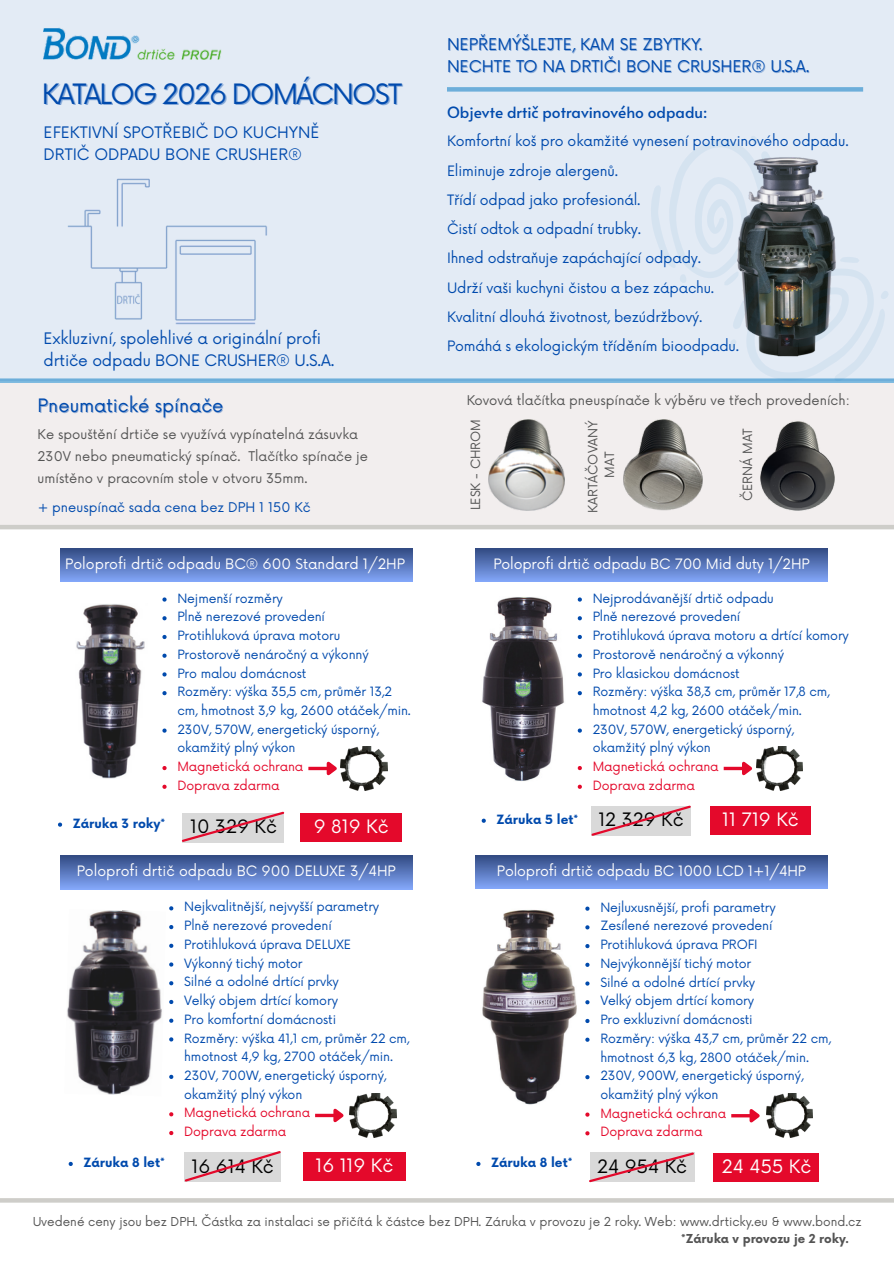
<style>
.page{position:relative;width:894px;height:1264px;background:#fff}
.page>*{position:absolute;margin:0;border:0;box-sizing:border-box;transform-origin:0 0}
.t1{font:27.3px "Now";letter-spacing:-.065em;color:#004aad}
.t2{font:18px "Now";color:#000}
.t3{font:18px "Now";color:#fff}
.t4{font:18px "Now";color:#004aad}
.t5{font:15.75px/21.5px "Now";color:#004aad}
.t6{font:15.45px/21.5px "Now";letter-spacing:-.01em;color:#004aad}
.t7{font:15.45px "Alata";color:#004aad}
.t8{font:13.95px/29.2px "Now";letter-spacing:-.01em;color:#004aad}
.t9{font:13.95px "Now";color:#fff}
.t10{font:13.05px/21.8px "Now";color:#545454}
.t11{font:13.05px "Now";color:#004aad}
.t12{font:12.45px/18.8px "Now";letter-spacing:-.01em;color:#004aad}
.t13{font:12.45px/18.8px "Now";letter-spacing:-.01em;color:#e4092b}
.t14{font:700 12.45px "Now";color:#004aad}
.t15{font:12.45px/16.6px "Now";color:#545454;text-align:center}
.t16{font:12px "Now";color:#545454}
.t17{font:700 12px "Now";color:#545454}
</style>
<div class="page">
<div style="left:0;top:0;width:893px;height:381px;background:#e3ebf5"></div>
<svg style="left:0;top:378px;width:618px;height:5px;background:#7eb8de"></svg>
<div style="left:0;top:383px;width:893px;height:144px;background:#f2eeee"></div>
<hr style="left:0;top:525px;width:893px;height:4px;background:#cecdc9">
<img style="left:44px;top:27px;width:177px;height:32px">
<img style="left:488px;top:419px;width:76px;height:91px">
<img style="left:623px;top:419px;width:79px;height:91px">
<img style="left:760px;top:421px;width:74px;height:89px">
<img style="left:67px;top:178px;width:200px;height:147px">
<div style="left:475px;top:548px;width:352px;height:34px;background:linear-gradient(to bottom,#314a81,#80a4f6)"></div>
<svg style="left:475px;top:855px;width:352px;height:33px;background:#5876bb"></svg>
<hr style="left:0;top:1198px;width:893px;height:4px;background:#cecdc9">
<img style="left:482px;top:597px;width:82px;height:184px">
<svg style="left:169px;top:906px;width:4px;height:4px"></svg>
<svg style="left:169px;top:925px;width:4px;height:4px"></svg>
<svg style="left:169px;top:943px;width:4px;height:4px"></svg>
<svg style="left:169px;top:962px;width:4px;height:4px"></svg>
<svg style="left:169px;top:981px;width:4px;height:4px"></svg>
<svg style="left:169px;top:999px;width:4px;height:5px"></svg>
<svg style="left:169px;top:1018px;width:4px;height:4px"></svg>
<svg style="left:169px;top:1037px;width:4px;height:4px"></svg>
<svg style="left:169px;top:1074px;width:4px;height:4px"></svg>
<svg style="left:169px;top:1112px;width:4px;height:4px"></svg>
<svg style="left:169px;top:1131px;width:4px;height:4px"></svg>
<svg style="left:315px;top:1113px;width:15px;height:4px"></svg>
<svg style="left:330px;top:1108px;width:14px;height:15px"></svg>
<img style="left:350px;top:1093px;width:46px;height:44px">
<img style="left:67px;top:910px;width:95px;height:185px">
<img style="left:482px;top:910px;width:95px;height:195px">
<img style="left:76px;top:604px;width:69px;height:175px">
<div style="left:60px;top:548px;width:352px;height:34px;background:linear-gradient(to bottom,#314a81,#80a4f6)"></div>
<svg style="left:618px;top:136px;width:275px;height:247px"></svg>
<div style="left:447px;top:87px;width:415px;height:5px;background:#6daeda"></div>
<div style="left:60px;top:855px;width:352px;height:34px;background:linear-gradient(to bottom,#314980,#80a3f4)"></div>
<svg style="left:181px;top:811px;width:104px;height:32px;background:#dccdcf"></svg>
<div style="left:300px;top:813px;width:102px;height:29px;background:#e4092b"></div>
<svg style="left:162px;top:597px;width:4px;height:4px"></svg>
<svg style="left:162px;top:616px;width:4px;height:4px"></svg>
<svg style="left:162px;top:635px;width:4px;height:4px"></svg>
<svg style="left:162px;top:653px;width:4px;height:4px"></svg>
<svg style="left:162px;top:672px;width:4px;height:4px"></svg>
<svg style="left:162px;top:691px;width:4px;height:4px"></svg>
<svg style="left:162px;top:728px;width:4px;height:4px"></svg>
<svg style="left:162px;top:766px;width:4px;height:4px"></svg>
<svg style="left:162px;top:784px;width:4px;height:4px"></svg>
<svg style="left:308px;top:766px;width:15px;height:4px"></svg>
<svg style="left:323px;top:761px;width:14px;height:15px"></svg>
<img style="left:341px;top:746px;width:46px;height:44px">
<svg style="left:577px;top:597px;width:4px;height:4px"></svg>
<svg style="left:577px;top:616px;width:4px;height:4px"></svg>
<svg style="left:577px;top:635px;width:4px;height:4px"></svg>
<svg style="left:577px;top:653px;width:4px;height:4px"></svg>
<svg style="left:577px;top:672px;width:4px;height:4px"></svg>
<svg style="left:577px;top:691px;width:4px;height:4px"></svg>
<svg style="left:577px;top:728px;width:4px;height:4px"></svg>
<svg style="left:577px;top:766px;width:4px;height:4px"></svg>
<svg style="left:577px;top:784px;width:4px;height:4px"></svg>
<svg style="left:723px;top:766px;width:15px;height:4px"></svg>
<svg style="left:738px;top:761px;width:15px;height:15px"></svg>
<img style="left:756px;top:746px;width:46px;height:44px">
<svg style="left:591px;top:805px;width:100px;height:31px;background:#dbcacd"></svg>
<div style="left:710px;top:806px;width:100px;height:29px;background:#e4092b"></div>
<svg style="left:585px;top:906px;width:4px;height:4px"></svg>
<svg style="left:585px;top:925px;width:4px;height:4px"></svg>
<svg style="left:585px;top:944px;width:4px;height:4px"></svg>
<svg style="left:585px;top:962px;width:4px;height:4px"></svg>
<svg style="left:585px;top:981px;width:4px;height:4px"></svg>
<svg style="left:585px;top:1000px;width:4px;height:4px"></svg>
<svg style="left:585px;top:1018px;width:4px;height:5px"></svg>
<svg style="left:585px;top:1037px;width:4px;height:4px"></svg>
<svg style="left:585px;top:1075px;width:4px;height:4px"></svg>
<svg style="left:585px;top:1112px;width:4px;height:4px"></svg>
<svg style="left:585px;top:1131px;width:4px;height:4px"></svg>
<hr style="left:731px;top:1114px;width:19px;height:3px;background:#e4092b">
<svg style="left:746px;top:1109px;width:14px;height:14px"></svg>
<img style="left:766px;top:1093px;width:46px;height:44px">
<svg style="left:184px;top:1151px;width:97px;height:31px;background:#dacacd"></svg>
<div style="left:303px;top:1152px;width:102px;height:28px;background:#e4092b"></div>
<svg style="left:589px;top:1152px;width:106px;height:31px;background:#dbcbcd"></svg>
<div style="left:713px;top:1152px;width:105px;height:29px;background:#e4092b"></div>
<svg style="left:58px;top:822px;width:4px;height:4px"></svg>
<svg style="left:481px;top:818px;width:4px;height:4px"></svg>
<svg style="left:476px;top:1161px;width:4px;height:4px"></svg>
<svg style="left:69px;top:1161px;width:4px;height:4px"></svg>
<h1 class="t1" style="left:42px;top:79px;width:361px">KATALOG 2026 DOMÁCNOST</h1>
<p class="t6" style="left:44px;top:123px;width:277px">EFEKTIVNÍ SPOTŘEBIČ DO KUCHYNĚ<br>DRTIČ ODPADU BONE CRUSHER®</p>
<p class="t6" style="left:44px;top:327px;width:292px;line-height:22.5px">Exkluzivní, spolehlivé a originální profi drtiče odpadu BONE CRUSHER® U.S.A.</p>
<h2 class="t4" style="left:38px;top:396px;width:187px">Pneumatické spínače</h2>
<p class="t10" style="left:38px;top:424px;width:332px">Ke spouštění drtiče se využívá vypínatelná zásuvka<br>230V nebo pneumatický spínač. Tlačítko spínače je umístěno v pracovním stole v otvoru 35mm.</p>
<p class="t11" style="left:38px;top:500px;width:274px">+ pneuspínač sada cena bez DPH 1 150 Kč</p>
<p class="t9" style="left:65px;top:556px;width:341px">Poloprofi drtič odpadu BC® 600 Standard 1/2HP</p>
<p class="t5" style="left:447px;top:35px;width:364px">NEPŘEMÝŠLEJTE, KAM SE ZBYTKY.<br>NECHTE TO NA DRTIČI BONE CRUSHER® U.S.A.</p>
<p class="t7" style="left:447px;top:101px;width:262px">Objevte drtič potravinového odpadu:</p>
<p class="t8" style="left:447px;top:127px;width:403px">Komfortní koš pro okamžité vynesení potravinového odpadu.<br>Eliminuje zdroje alergenů.<br>Třídí odpad jako profesionál.<br>Čistí odtok a odpadní trubky.<br>Ihned odstraňuje zapáchající odpady.<br>Udrží vaši kuchyni čistou a bez zápachu.<br>Kvalitní dlouhá životnost, bezúdržbový.<br>Pomáhá s ekologickým tříděním bioodpadu.</p>
<p class="t10" style="left:466px;top:390px;width:385px">Kovová tlačítka pneuspínače k výběru ve třech provedeních:</p>
<p class="t15" style="left:468px;top:510px;width:93px;rotate:-90deg">LESK - CHROM</p>
<p class="t15" style="left:585px;top:513px;width:94px;rotate:-90deg">KARTÁČOVANÝ<br>MAT</p>
<p class="t15" style="left:739px;top:501px;width:74px;rotate:-90deg">ČERNÁ MAT</p>
<p class="t9" style="left:493px;top:556px;width:317px">Poloprofi drtič odpadu BC 700 Mid duty 1/2HP</p>
<p class="t12" style="left:177px;top:589px;width:235px">Nejmenší rozměry<br>Plně nerezové provedení<br>Protihluková úprava motoru<br>Prostorově nenáročný a výkonný<br>Pro malou domácnost<br>Rozměry: výška 35,5 cm, průměr 13,2 cm, hmotnost 3,9 kg, 2600 otáček/min.<br>230V, 570W, energetický úsporný, okamžitý plný výkon</p>
<p class="t13" style="left:177px;top:758px;width:127px">Magnetická ochrana<br>Doprava zdarma</p>
<p class="t14" style="left:73px;top:816px;width:94px">Záruka 3 roky*</p>
<p class="t14" style="left:496px;top:812px;width:83px">Záruka 5 let*</p>
<h2 class="t2" style="left:190px;top:816px;width:88px">10 329 Kč</h2>
<h2 class="t3" style="left:314px;top:816px;width:76px">9 819 Kč</h2>
<p class="t12" style="left:592px;top:589px;width:258px">Nejprodávanější drtič odpadu<br>Plně nerezové provedení<br>Protihluková úprava motoru a drtící komory<br>Prostorově nenáročný a výkonný<br>Pro klasickou domácnost<br>Rozměry: výška 38,3 cm, průměr 17,8 cm, hmotnost 4,2 kg, 2600 otáček/min.<br>230V, 570W, energetický úsporný, okamžitý plný výkon</p>
<p class="t13" style="left:592px;top:758px;width:127px">Magnetická ochrana<br>Doprava zdarma</p>
<h2 class="t2" style="left:598px;top:809px;width:87px">12 329 Kč</h2>
<h2 class="t3" style="left:722px;top:809px;width:78px">11 719 Kč</h2>
<p class="t9" style="left:77px;top:863px;width:320px">Poloprofi drtič odpadu BC 900 DELUXE 3/4HP</p>
<p class="t12" style="left:184px;top:898px;width:227px">Nejkvalitnější, nejvyšší parametry<br>Plně nerezové provedení<br>Protihluková úprava DELUXE<br>Výkonný tichý motor<br>Silné a odolné drtící prvky<br>Velký objem drtící komory<br>Pro komfortní domácnosti<br>Rozměry: výška 41,1 cm, průměr 22 cm, hmotnost 4,9 kg, 2700 otáček/min.<br>230V, 700W, energetický úsporný, okamžitý plný výkon</p>
<p class="t13" style="left:184px;top:1104px;width:127px">Magnetická ochrana<br>Doprava zdarma</p>
<p class="t9" style="left:497px;top:863px;width:311px">Poloprofi drtič odpadu BC 1000 LCD 1+1/4HP</p>
<p class="t12" style="left:600px;top:898px;width:232px">Nejluxusnější, profi parametry<br>Zesílené nerezové provedení<br>Protihluková úprava PROFI<br>Nejvýkonnější tichý motor<br>Silné a odolné drtící prvky<br>Velký objem drtící komory<br>Pro exkluzivní domácnosti<br>Rozměry: výška 43,7 cm, průměr 22 cm, hmotnost 6,3 kg, 2800 otáček/min.<br>230V, 900W, energetický úsporný, okamžitý plný výkon</p>
<p class="t13" style="left:600px;top:1104px;width:127px">Magnetická ochrana<br>Doprava zdarma</p>
<p class="t14" style="left:84px;top:1155px;width:83px">Záruka 8 let*</p>
<p class="t14" style="left:491px;top:1155px;width:83px">Záruka 8 let*</p>
<h2 class="t2" style="left:191px;top:1155px;width:83px">16 614 Kč</h2>
<h2 class="t3" style="left:315px;top:1155px;width:79px">16 119 Kč</h2>
<h2 class="t2" style="left:597px;top:1156px;width:91px">24 954 Kč</h2>
<h2 class="t3" style="left:721px;top:1155px;width:91px">24 455 Kč</h2>
<p class="t16" style="left:32px;top:1214px;width:830px">Uvedené ceny jsou bez DPH. Částka za instalaci se přičítá k částce bez DPH. Záruka v provozu je 2 roky. Web: www.drticky.eu &amp; www.bond.cz</p>
<p class="t17" style="left:681px;top:1232px;width:169px">*Záruka v provozu je 2 roky.</p>
</div>
